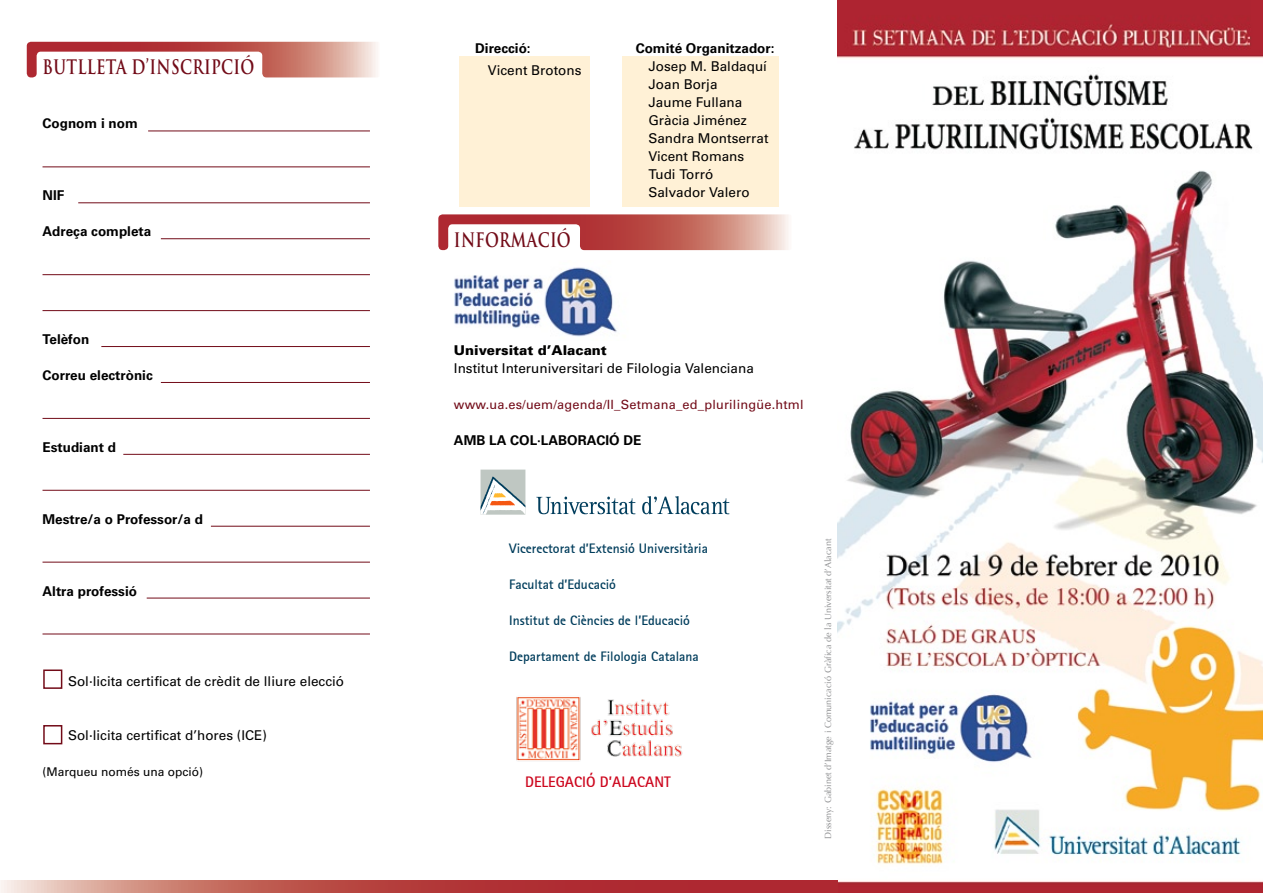
<style>
.page{position:relative;width:1263px;height:893px;background:#fff}
.page>*{position:absolute;margin:0;border:0;box-sizing:border-box;transform-origin:0 0}
.t1{font:700 19.5px "Trajan Pro";letter-spacing:.02em;color:#720b18;scale:.77 1}
.t2{font:700 15px "Libre Sans Serif S Si";color:#cd071e}
.t3{font:13.5px/18px "Univers";color:#000}
.t4{font:700 13.5px "Univers";color:#000}
.t5{font:700 13.5px "Libre Sans Serif S Si";color:#003d5c}
.t6{font:900 13.5px "Univers";color:#000}
.t7{font:12.75px "Univers";letter-spacing:.015em;color:#720b18}
.t8{font:12px "Univers";color:#000}
.t9{font:9px "Optima";color:#87888a}
</style>
<div class="page">
<div style="left:459px;top:56px;width:131px;height:151px;background:#fff1d6"></div>
<div style="left:622px;top:56px;width:156px;height:151px;background:#fff1d6"></div>
<svg style="left:27px;top:42px;width:351px;height:35px"></svg>
<svg style="left:438px;top:214px;width:351px;height:36px"></svg>
<hr style="left:148px;top:131px;width:222px;height:1px;background:#720b18">
<hr style="left:43px;top:166px;width:327px;height:1px;background:#720b18">
<hr style="left:78px;top:202px;width:292px;height:1px;background:#720b18">
<hr style="left:161px;top:238px;width:209px;height:1px;background:#720b18">
<hr style="left:43px;top:274px;width:327px;height:1px;background:#720b18">
<hr style="left:43px;top:310px;width:327px;height:1px;background:#720b18">
<hr style="left:101px;top:346px;width:269px;height:1px;background:#720b18">
<hr style="left:161px;top:382px;width:209px;height:1px;background:#720b18">
<hr style="left:43px;top:418px;width:327px;height:1px;background:#720b18">
<hr style="left:123px;top:454px;width:247px;height:1px;background:#720b18">
<hr style="left:43px;top:490px;width:327px;height:1px;background:#720b18">
<hr style="left:211px;top:526px;width:159px;height:1px;background:#720b18">
<hr style="left:43px;top:562px;width:327px;height:1px;background:#720b18">
<hr style="left:147px;top:598px;width:223px;height:1px;background:#720b18">
<hr style="left:43px;top:634px;width:327px;height:1px;background:#720b18">
<div style="left:43px;top:669px;width:19px;height:20px;border:2px solid #720b18"></div>
<div style="left:43px;top:725px;width:19px;height:19px;border:2px solid #720b18"></div>
<svg style="left:536px;top:497px;width:99px;height:17px"></svg>
<svg style="left:642px;top:496px;width:87px;height:18px"></svg>
<div style="left:480px;top:470px;width:45px;height:44px;background:#bfc7c2"></div>
<svg style="left:480px;top:476px;width:45px;height:38px"></svg>
<img style="left:516px;top:697px;width:167px;height:64px">
<img style="left:838px;top:0;width:425px;height:893px">
<img style="left:454px;top:267px;width:163px;height:70px">
<svg style="left:0;top:880px;width:838px;height:13px;background:#bd5453"></svg>
<h1 class="t1" style="left:43px;top:55px;width:277px">BUTLLETA D’INSCRIPCIÓ</h1>
<p class="t4" style="left:43px;top:115px;width:97px">Cognom i nom</p>
<p class="t4" style="left:43px;top:187px;width:23px">NIF</p>
<p class="t4" style="left:43px;top:223px;width:110px">Adreça completa</p>
<p class="t4" style="left:43px;top:331px;width:48px">Telèfon</p>
<p class="t4" style="left:43px;top:367px;width:112px">Correu electrònic</p>
<p class="t4" style="left:43px;top:439px;width:75px">Estudiant d</p>
<p class="t4" style="left:43px;top:511px;width:162px">Mestre/a o Professor/a d</p>
<p class="t4" style="left:43px;top:583px;width:96px">Altra professió</p>
<p class="t3" style="left:68px;top:672px;width:278px">Sol·licita certificat de crèdit de lliure elecció</p>
<p class="t3" style="left:68px;top:726px;width:200px">Sol·licita certificat d’hores (ICE)</p>
<p class="t8" style="left:43px;top:765px;width:162px">(Marqueu només una opció)</p>
<p class="t4" style="left:475px;top:40px;width:57px">Direcció:</p>
<p class="t3" style="left:488px;top:61px;width:95px">Vicent Brotons</p>
<h1 class="t1" style="left:454px;top:228px;width:153px">INFORMACIÓ</h1>
<p class="t4" style="left:636px;top:40px;width:140px">Comité Organitzador:</p>
<p class="t3" style="left:648px;top:57px;width:122px">Josep M. Baldaquí<br>Joan Borja<br>Jaume Fullana<br>Gràcia Jiménez<br>Sandra Montserrat<br>Vicent Romans<br>Tudi Torró<br>Salvador Valero</p>
<p class="t6" style="left:454px;top:342px;width:154px">Universitat d’Alacant</p>
<p class="t3" style="left:454px;top:360px;width:301px">Institut Interuniversitari de Filologia Valenciana</p>
<p class="t7" style="left:454px;top:397px;width:351px">www.ua.es/uem/agenda/II_Setmana_ed_plurilingüe.html</p>
<p class="t4" style="left:454px;top:433px;width:189px">AMB LA COL·LABORACIÓ DE</p>
<p class="t5" style="left:509px;top:540px;width:200px">Vicerectorat d’Extensió Universitària</p>
<p class="t5" style="left:509px;top:576px;width:108px">Facultat d’Educació</p>
<p class="t5" style="left:509px;top:612px;width:182px">Institut de Ciències de l’Educació</p>
<p class="t5" style="left:509px;top:648px;width:191px">Departament de Filologia Catalana</p>
<p class="t2" style="left:525px;top:773px;width:147px">DELEGACIÓ D’ALACANT</p>
<p class="t9" style="left:823px;top:839px;width:302px;rotate:-90deg">Disseny: Gabinet d’Imatge i Comunicació Gràfica de la Universitat d’Alacant</p>
</div>
